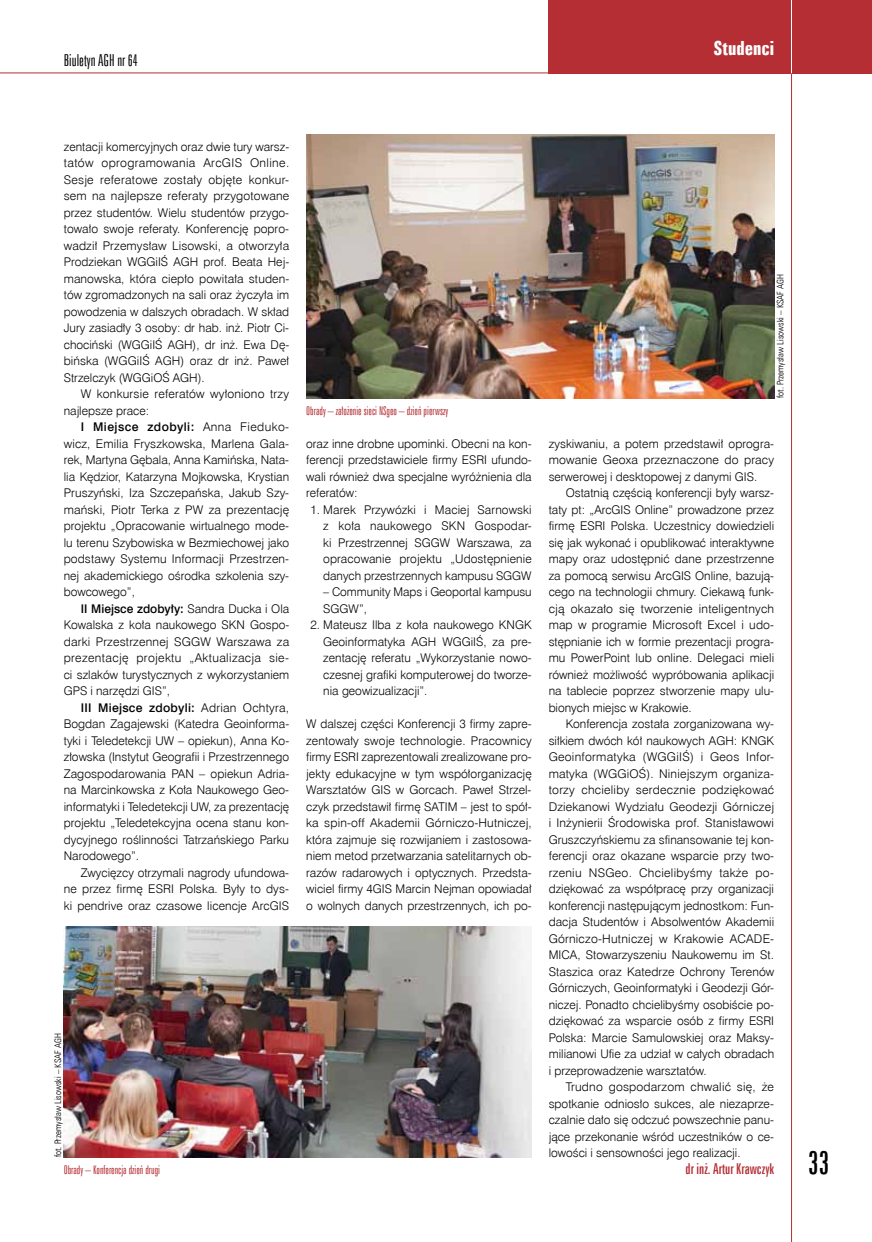
<style>
.page{position:relative;width:872px;height:1242px;background:#fff}
.page>*{position:absolute;margin:0;border:0;box-sizing:border-box;transform-origin:0 0}
.t1{font:32.85px "Zurich X Cn EU";color:#000;scale:.91 1}
.t2{font:700 19.5px "Zurich X Cn EU";color:#fff}
.t3{font:16.5px "Zurich Lt X Cn EU";color:#000}
.t4{font:15px "Zurich X Cn EU";color:#b42e34}
.t5{font:12px/16.5px "Swis 721 Lt EU";color:#000;text-align:justify}
.t6{font:12px "Zurich Lt X Cn EU";color:#b42e34}
.t7{font:12px "Swis 721 Md EU";letter-spacing:.02em;color:#000}
.t8{font:12px "Swis 721 Md EU";color:#000}
.t9{font:9px "Zurich Lt Cn EU";color:#000}
.s1{font-family:"Swis 721 Lt EU"}
</style>
<div class="page">
<hr style="left:791px;top:0;width:1px;height:1242px;background:#b42e34">
<div style="left:549px;top:0;width:323px;height:73px;background:#b42e34"></div>
<hr style="left:791px;top:0;width:1px;height:73px;background:#fff">
<hr style="left:0;top:73px;width:549px;height:1px;background:#b42e34">
<img style="left:306px;top:134px;width:468px;height:264px">
<img style="left:64px;top:926px;width:467px;height:231px">
<h3 class="t3" style="left:64px;top:50px;width:76px">Biuletyn AGH nr 64</h3>
<h2 class="t2" style="left:713px;top:36px;width:62px">Studenci</h2>
<p class="t5" style="left:64px;top:138px;width:227px">zentacji komercyjnych oraz dwie tury warsz&shy;tatów oprogramowania ArcGIS Online.<br>Sesje referatowe zostały objęte konkur&shy;sem na najlepsze referaty przygotowane przez studentów. Wielu studentów przygo&shy;towało swoje referaty. Konferencję popro&shy;wadził Przemysław Lisowski, a otworzyła Prodziekan WGGiIŚ AGH prof. Beata Hej&shy;manowska, która ciepło powitała studen&shy;tów zgromadzonych na sali oraz życzyła im powodzenia w dalszych obradach. W skład Jury zasiadły 3 osoby: dr hab. inż. Piotr Ci&shy;chociński (WGGiIŚ AGH), dr inż. Ewa Dę&shy;bińska (WGGiIŚ AGH) oraz dr inż. Paweł Strzelczyk (WGGiOŚ AGH).</p>
<p class="t5" style="left:64px;top:386px;width:227px;text-indent:17px">W konkursie referatów wyłoniono trzy najlepsze prace:</p>
<p class="t7" style="left:81px;top:419px;width:210px">I Miejsce zdobyli: <span class="s1">Anna Fieduko-</span></p>
<p class="t5" style="left:64px;top:435px;width:227px">wicz, Emilia Fryszkowska, Marlena Gala&shy;rek, Martyna Gębala, Anna Kamińska, Nata&shy;lia Kędzior, Katarzyna Mojkowska, Krystian Pruszyński, Iza Szczepańska, Jakub Szy&shy;mański, Piotr Terka z PW za prezentację projektu „Opracowanie wirtualnego mode&shy;lu terenu Szybowiska w Bezmiechowej jako podstawy Systemu Informacji Przestrzen&shy;nej akademickiego ośrodka szkolenia szy&shy;bowcowego”,</p>
<p class="t8" style="left:81px;top:601px;width:210px">II Miejsce zdobyły: <span class="s1">Sandra Ducka i Ola</span></p>
<p class="t5" style="left:64px;top:617px;width:227px">Kowalska z koła naukowego SKN Gospo&shy;darki Przestrzennej SGGW Warszawa za prezentację projektu „Aktualizacja sie&shy;ci szlaków turystycznych z wykorzystaniem GPS i narzędzi GIS”,</p>
<p class="t7" style="left:81px;top:700px;width:210px">III Miejsce zdobyli: <span class="s1">Adrian Ochtyra,</span></p>
<p class="t5" style="left:64px;top:716px;width:227px">Bogdan Zagajewski (Katedra Geoinforma&shy;tyki i Teledetekcji UW – opiekun), Anna Ko&shy;złowska (Instytut Geografii i Przestrzennego Zagospodarowania PAN – opiekun Adria&shy;na Marcinkowska z Koła Naukowego Geo&shy;informatyki i Teledetekcji UW, za prezentację projektu „Teledetekcyjna ocena stanu kon&shy;dycyjnego roślinności Tatrzańskiego Parku Narodowego”.</p>
<p class="t5" style="left:64px;top:864px;width:227px;text-indent:17px">Zwycięzcy otrzymali nagrody ufundowa&shy;ne przez firmę ESRI Polska. Były to dys&shy;ki pendrive oraz czasowe licencje ArcGIS</p>
<p class="t9" style="left:52px;top:1157px;width:125px;rotate:-90deg">fot. Przemysław Lisowski – KSAF AGH</p>
<p class="t6" style="left:64px;top:1162px;width:98px">Obrady – Konferencja dzień drugi</p>
<p class="t6" style="left:306px;top:403px;width:143px">Obrady – założenie sieci NSgeo – dzień pierwszy</p>
<p class="t5" style="left:306px;top:435px;width:227px">oraz inne drobne upominki. Obecni na kon&shy;ferencji przedstawiciele firmy ESRI ufundo&shy;wali również dwa specjalne wyróżnienia dla referatów:</p>
<p class="t5" style="left:323px;top:501px;width:210px;text-indent:-13px">1. Marek Przywózki i Maciej Sarnowski z koła naukowego SKN Gospodar&shy;ki Przestrzennej SGGW Warszawa, za opracowanie projektu „Udostępnienie danych przestrzennych kampusu SGGW</p>
<p class="t5" style="left:323px;top:584px;width:210px">– Community Maps i Geoportal kampusu<br>SGGW”,</p>
<p class="t5" style="left:323px;top:617px;width:210px;text-indent:-13px">2. Mateusz Ilba z koła naukowego KNGK Geoinformatyka AGH WGGiIŚ, za pre&shy;zentację referatu „Wykorzystanie nowo&shy;czesnej grafiki komputerowej do tworze&shy;nia geowizualizacji”.</p>
<p class="t5" style="left:306px;top:716px;width:227px">W dalszej części Konferencji 3 firmy zapre&shy;zentowały swoje technologie. Pracownicy firmy ESRI zaprezentowali zrealizowane pro&shy;jekty edukacyjne w tym współorganizację Warsztatów GIS w Gorcach. Paweł Strzel&shy;czyk przedstawił firmę SATIM – jest to spół&shy;ka spin-off Akademii Górniczo-‑Hutniczej, która zajmuje się rozwijaniem i zastosowa&shy;niem metod przetwarzania satelitarnych ob&shy;razów radarowych i optycznych. Przedsta&shy;wiciel firmy 4GIS Marcin Nejman opowiadał o wolnych danych przestrzennych, ich po-</p>
<p class="t9" style="left:774px;top:398px;width:125px;rotate:-90deg">fot. Przemysław Lisowski – KSAF AGH</p>
<p class="t5" style="left:549px;top:435px;width:227px">zyskiwaniu, a potem przedstawił oprogra&shy;mowanie Geoxa przeznaczone do pracy serwerowej i desktopowej z danymi GIS.</p>
<p class="t5" style="left:549px;top:485px;width:227px;text-indent:17px">Ostatnią częścią konferencji były warsz&shy;taty pt: „ArcGIS Online” prowadzone przez firmę ESRI Polska. Uczestnicy dowiedzieli się jak wykonać i opublikować interaktywne mapy oraz udostępnić dane przestrzenne za pomocą serwisu ArcGIS Online, bazują&shy;cego na technologii chmury. Ciekawą funk&shy;cją okazało się tworzenie inteligentnych map w programie Microsoft Excel i udo&shy;stępnianie ich w formie prezentacji progra&shy;mu PowerPoint lub online. Delegaci mieli również możliwość wypróbowania aplikacji na tablecie poprzez stworzenie mapy ulu&shy;bionych miejsc w Krakowie.</p>
<p class="t5" style="left:548px;top:716px;width:227px;text-indent:17px">Konferencja została zorganizowana wy&shy;siłkiem dwóch kół naukowych AGH: KNGK Geoinformatyka (WGGiIŚ) i Geos Infor&shy;matyka (WGGiOŚ). Niniejszym organiza&shy;torzy chcieliby serdecznie podziękować Dziekanowi Wydziału Geodezji Górniczej i Inżynierii Środowiska prof. Stanisławowi Gruszczyńskiemu za sfinansowanie tej kon&shy;ferencji oraz okazane wsparcie przy two&shy;rzeniu NSGeo. Chcielibyśmy także po&shy;dziękować za współpracę przy organizacji konferencji następującym jednostkom: Fun&shy;dacja Studentów i Absolwentów Akademii Górniczo-Hutniczej w Krakowie ACADE-MICA, Stowarzyszeniu Naukowemu im St.<br>Staszica oraz Katedrze Ochrony Terenów Górniczych, Geoinformatyki i Geodezji Gór&shy;niczej. Ponadto chcielibyśmy osobiście po&shy;dziękować za wsparcie osób z firmy ESRI Polska: Marcie Samulowskiej oraz Maksy&shy;milianowi Ufie za udział w całych obradach i przeprowadzenie warsztatów.</p>
<p class="t5" style="left:549px;top:1079px;width:227px;text-indent:17px">Trudno gospodarzom chwalić się, że spotkanie odniosło sukces, ale niezaprze&shy;czalnie dało się odczuć powszechnie panu&shy;jące przekonanie wśród uczestników o ce&shy;lowości i sensowności jego realizacji.</p>
<p class="t4" style="left:685px;top:1159px;width:90px">dr inż. Artur Krawczyk</p>
<h1 class="t1" style="left:808px;top:1142px;width:25px">33</h1>
</div>
